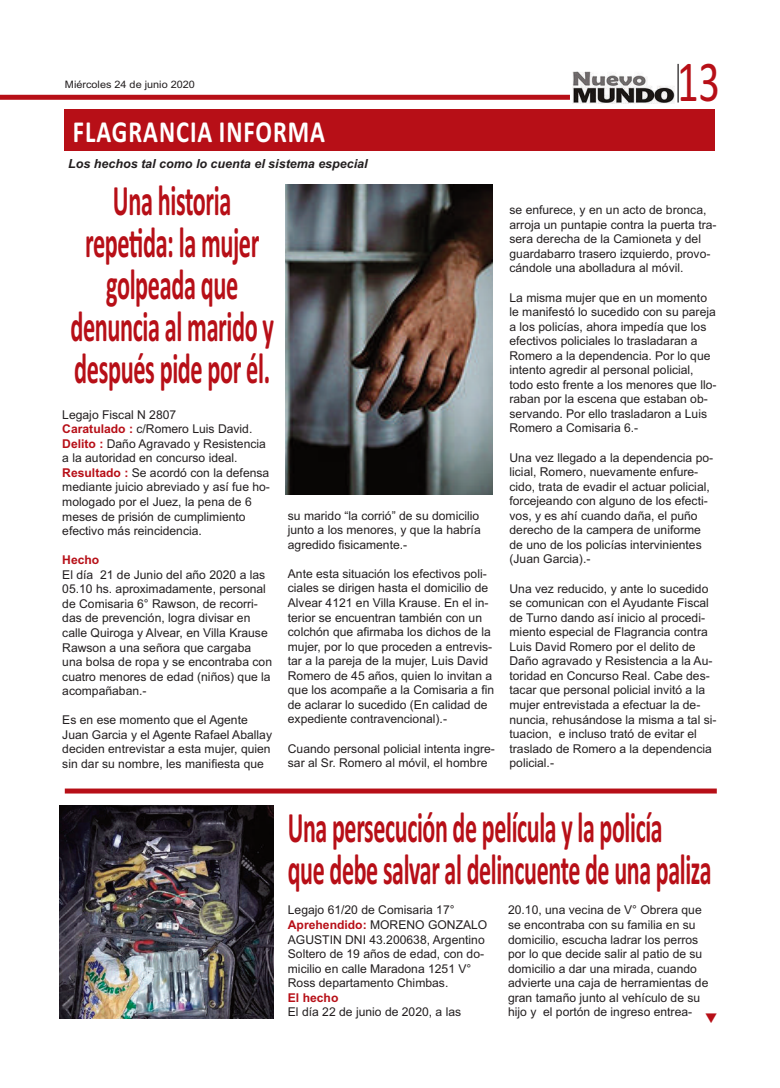
<style>
.page{position:relative;width:780px;height:1088px;background:#fff}
.page>*{position:absolute;margin:0;border:0;box-sizing:border-box;transform-origin:0 0}
.t1{font:58.25px "Calibri";color:#b70f17;scale:.73 1}
.t2{font:700 43.62px/42px "Calibri";letter-spacing:-.015em;color:#b70f17;text-align:center;scale:.56 1}
.t3{font:700 43.62px/42px "Calibri";letter-spacing:-.015em;color:#b70f17;scale:.55 1}
.t4{font:700 30.75px "Calibri";letter-spacing:.04em;color:#fff;scale:.8 1}
.t5{font:italic 700 12.5px "Arial";color:#231f20}
.t6{font:12.12px/14.5px "Arial";color:#231f20}
.t7{font:700 12.12px "Arial";color:#b70f17}
.t8{font:10.25px "Arial";color:#231f20;scale:1.06 1}
.s1{font-weight:700;color:#b70f17}
</style>
<div class="page">
<div style="left:0;top:95px;width:570px;height:5px;background:#b70f17"></div>
<img style="left:572px;top:71px;width:103px;height:32px">
<hr style="left:677px;top:64px;width:1px;height:39px;background:#231f20">
<div style="left:65px;top:110px;width:649px;height:41px;background:#b70f17"></div>
<div style="left:65px;top:788px;width:651px;height:5px;background:#b70f17"></div>
<img style="left:59px;top:806px;width:214px;height:213px">
<img style="left:285px;top:184px;width:207px;height:310px">
<p class="t8" style="left:65px;top:79px;width:124px">Miércoles 24 de junio 2020</p>
<h3 class="t4" style="left:73px;top:114px;width:317px">FLAGRANCIA INFORMA</h3>
<p class="t5" style="left:68px;top:157px;width:301px">Los hechos tal como lo cuenta el sistema especial</p>
<h2 class="t2" style="left:70px;top:179px;width:365px">Una historia repetida: la mujer golpeada que denuncia al marido y después pide por él.</h2>
<p class="t6" style="left:62px;top:407px;width:209px">Legajo Fiscal N 2807<br><span class="s1">Caratulado :</span> c/Romero Luis David.<br><span class="s1">Delito :</span> Daño Agravado y Resistencia a la autoridad en concurso ideal.<br><span class="s1">Resultado :</span> Se acordó con la defensa mediante juicio abreviado y así fue ho&shy;mologado por el Juez, la pena de 6 meses de prisión de cumplimiento efectivo más reincidencia.</p>
<p class="t7" style="left:62px;top:553px;width:39px">Hecho</p>
<p class="t6" style="left:62px;top:567px;width:211px">El día 21 de Junio del año 2020 a las 05.10 hs. aproximadamente, personal de Comisaria 6° Rawson, de recorri&shy;das de prevención, logra divisar en calle Quiroga y Alvear, en Villa Krause Rawson a una señora que cargaba una bolsa de ropa y se encontraba con cuatro menores de edad (niños) que la acompañaban.-</p>
<p class="t6" style="left:62px;top:713px;width:211px">Es en ese momento que el Agente Juan Garcia y el Agente Rafael Aballay deciden entrevistar a esta mujer, quien sin dar su nombre, les manifiesta que</p>
<p class="t6" style="left:288px;top:508px;width:194px;text-align:justify">su marido “la corrió” de su domicilio junto a los menores, y que la habría agredido fisicamente.-</p>
<p class="t6" style="left:288px;top:566px;width:208px">Ante esta situación los efectivos poli&shy;ciales se dirigen hasta el domicilio de Alvear 4121 en Villa Krause. En el in&shy;terior se encuentran también con un colchón que afirmaba los dichos de la mujer, por lo que proceden a entrevis&shy;tar a la pareja de la mujer, Luis David Romero de 45 años, quien lo invitan a que los acompañe a la Comisaria a fin de aclarar lo sucedido (En calidad de expediente contravencional).-</p>
<p class="t6" style="left:288px;top:741px;width:208px">Cuando personal policial intenta ingre&shy;sar al Sr. Romero al móvil, el hombre</p>
<h1 class="t1" style="left:677px;top:47px;width:61px">13</h1>
<p class="t6" style="left:509px;top:203px;width:208px">se enfurece, y en un acto de bronca, arroja un puntapie contra la puerta tra&shy;sera derecha de la Camioneta y del guardabarro trasero izquierdo, provo&shy;cándole una abolladura al móvil.</p>
<p class="t6" style="left:509px;top:290px;width:208px">La misma mujer que en un momento le manifestó lo sucedido con su pareja a los policías, ahora impedía que los efectivos policiales lo trasladaran a Romero a la dependencia. Por lo que intento agredir al personal policial, todo esto frente a los menores que llo&shy;raban por la escena que estaban ob&shy;servando. Por ello trasladaron a Luis Romero a Comisaria 6.-</p>
<p class="t6" style="left:509px;top:450px;width:205px">Una vez llegado a la dependencia po&shy;licial, Romero, nuevamente enfure&shy;cido, trata de evadir el actuar policial, forcejeando con alguno de los efecti&shy;vos, y es ahí cuando daña, el puño derecho de la campera de uniforme de uno de los policías intervinientes (Juan Garcia).-</p>
<p class="t6" style="left:509px;top:581px;width:208px">Una vez reducido, y ante lo sucedido se comunican con el Ayudante Fiscal de Turno dando así inicio al procedi&shy;miento especial de Flagrancia contra Luis David Romero por el delito de Daño agravado y Resistencia a la Au&shy;toridad en Concurso Real. Cabe des&shy;tacar que personal policial invitó a la mujer entrevistada a efectuar la de&shy;nuncia, rehusándose la misma a tal si&shy;tuacion, e incluso trató de evitar el traslado de Romero a la dependencia policial.-</p>
<h2 class="t3" style="left:288px;top:806px;width:772px">Una persecución de película y la policía<br>que debe salvar al delincuente de una paliza</h2>
<p class="t6" style="left:288px;top:903px;width:201px">Legajo 61/20 de Comisaria 17°<br><span class="s1">Aprehendido:</span> MORENO GONZALO<br>AGUSTIN DNI 43.200638, Argentino<br>Soltero de 19 años de edad, con do&shy;micilio en calle Maradona 1251 V°<br>Ross departamento Chimbas.</p>
<p class="t7" style="left:288px;top:990px;width:52px">El hecho</p>
<p class="t6" style="left:288px;top:1005px;width:175px">El día 22 de junio de 2020, a las</p>
<p class="t6" style="left:508px;top:903px;width:202px">20.10, una vecina de V° Obrera que se encontraba con su familia en su domicilio, escucha ladrar los perros por lo que decide salir al patio de su domicilio a dar una mirada, cuando advierte una caja de herramientas de gran tamaño junto al vehículo de su hijo y el portón de ingreso entrea-</p>
</div>
